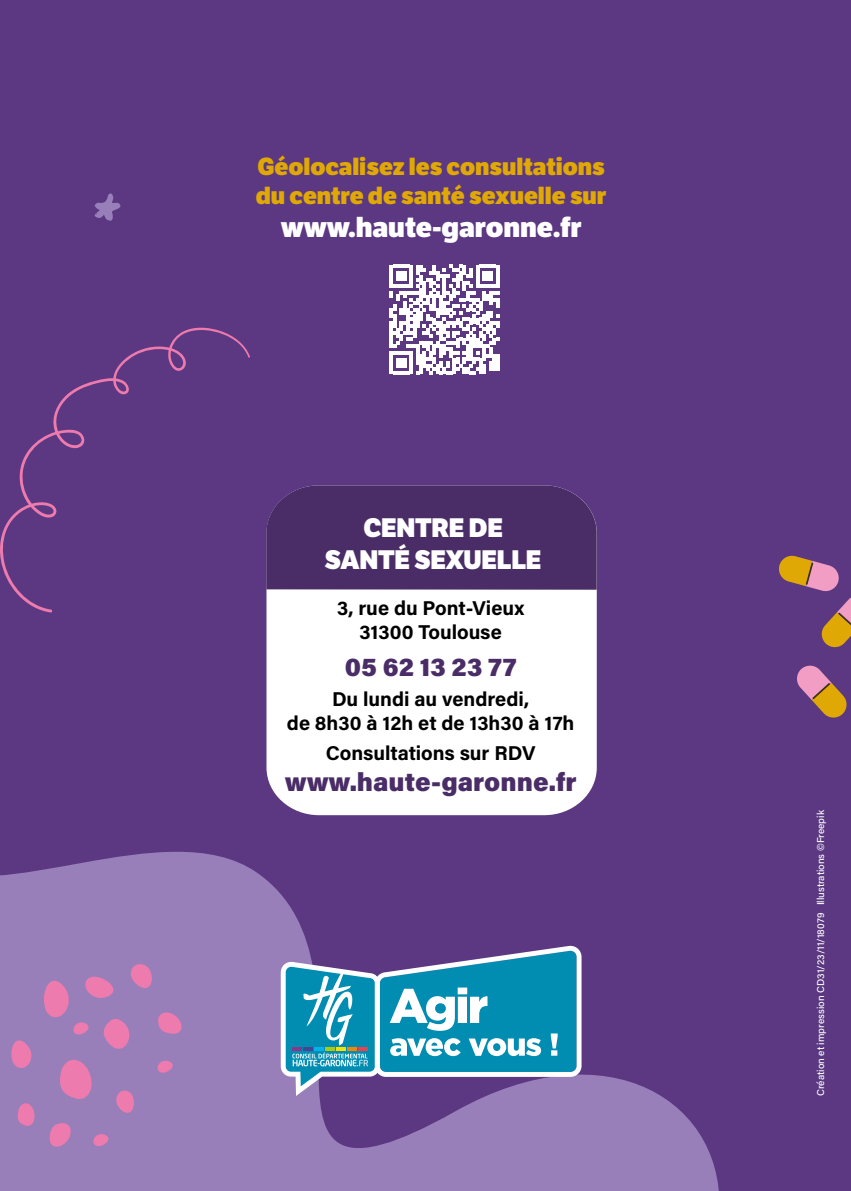
<style>
.page{position:relative;width:851px;height:1191px;background:#fff}
.page>*{position:absolute;margin:0;border:0;box-sizing:border-box;transform-origin:0 0}
.t1{font:800 28px "LFT Etica";color:#fff}
.t2{font:900 26px "Acumin Pro";color:#4a2d67}
.t3{font:800 26px/31.2px "LFT Etica";letter-spacing:-.01em;color:#fff;text-align:center}
.t4{font:800 24px/28.8px "LFT Etica";color:#e0a804}
.t5{font:700 20px/24px "Acumin Pro";color:#000;text-align:center}
.t6{font:500 10px "Acumin Pro";color:#fff}
</style>
<div class="page">
<div style="left:0;top:0;width:850px;height:1191px;background:#5b3881"></div>
<svg style="left:0;top:815px;width:719px;height:376px;fill:#997fb9"></svg>
<svg style="left:281px;top:946px;width:300px;height:150px"></svg>
<div style="left:266px;top:589px;width:330px;height:226px;background:#fff"></div>
<div style="left:266px;top:485px;width:330px;height:104px;background:#4a2d67"></div>
<svg style="left:389px;top:265px;width:110px;height:109px"></svg>
<svg style="left:60px;top:1059px;width:32px;height:40px"></svg>
<svg style="left:50px;top:1122px;width:21px;height:25px"></svg>
<svg style="left:158px;top:1012px;width:24px;height:22px"></svg>
<svg style="left:18px;top:1103px;width:17px;height:23px"></svg>
<svg style="left:11px;top:1040px;width:20px;height:28px"></svg>
<svg style="left:44px;top:964px;width:108px;height:85px;background:#ad7db6"></svg>
<svg style="left:157px;top:1060px;width:16px;height:12px"></svg>
<svg style="left:93px;top:1133px;width:16px;height:13px"></svg>
<svg style="left:116px;top:1090px;width:18px;height:23px"></svg>
<svg style="left:797px;top:665px;width:50px;height:53px"></svg>
<svg style="left:779px;top:555px;width:71px;height:93px"></svg>
<svg style="left:94px;top:193px;width:26px;height:28px"></svg>
<svg style="left:0;top:327px;width:250px;height:286px"></svg>
<p class="t4" style="left:256px;top:152px;width:352px">Géolocalisez les consultations du centre de santé sexuelle sur</p>
<h1 class="t1" style="left:281px;top:210px;width:302px">www.haute-garonne.fr</h1>
<h2 class="t3" style="left:325px;top:513px;width:218px">CENTRE DE<br>SANTÉ SEXUELLE</h2>
<p class="t5" style="left:337px;top:595px;width:188px">3, rue du Pont-Vieux<br>31300 Toulouse</p>
<h2 class="t2" style="left:344px;top:648px;width:173px">05 62 13 23 77</h2>
<p class="t5" style="left:287px;top:686px;width:289px">Du lundi au vendredi,<br>de 8h30 à 12h et de 13h30 à 17h</p>
<p class="t5" style="left:326px;top:739px;width:211px">Consultations sur RDV</p>
<h2 class="t2" style="left:285px;top:763px;width:293px">www.haute-garonne.fr</h2>
<p class="t6" style="left:813px;top:1096px;width:287px;rotate:-90deg">Création et impression CD31/23/11/18079 Illustrations ©Freepik</p>
</div>
